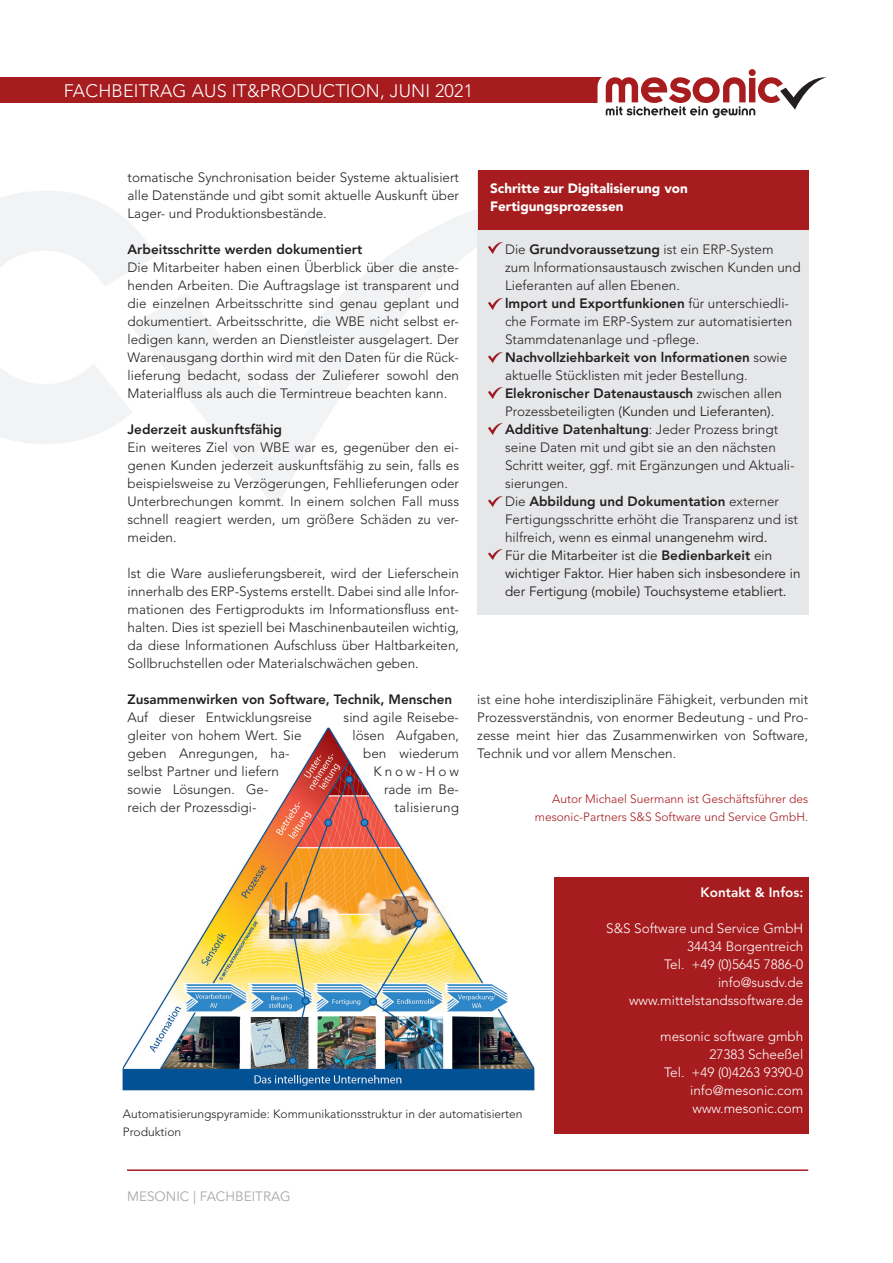
<style>
.page{position:relative;width:893px;height:1263px;background:#fff}
.page>*{position:absolute;margin:0;border:0;box-sizing:border-box;transform-origin:0 0}
.t1{font:300 18px "Avenir LT Pro";letter-spacing:.01em;color:#fff}
.t2{font:300 13.5px/18px "Avenir LT Pro";color:#231f20}
.t3{font:300 13.5px "Avenir LT Pro";color:#fff}
.t4{font:13.5px/18px "Avenir LT Pro";color:#231f20}
.t5{font:800 13.5px "Avenir LT Pro";color:#231f20}
.t6{font:900 13.5px "Avenir LT Pro";color:#fff}
.t7{font:13.5px "Avenir LT Pro";color:#a8a9ad}
.t8{font:800 13.5px "Avenir LT Pro";color:#fff}
.t9{font:300 12px/18px "Avenir LT Pro";color:#a61c1f;text-align:right}
.t10{font:300 12px/18px "Avenir LT Pro";color:#231f20}
.s1{font-weight:800}
.s2{font-weight:400}
</style>
<div class="page">
<div style="left:0;top:77px;width:603px;height:26px;background:#a61c1f"></div>
<svg style="left:597px;top:69px;width:229px;height:49px"></svg>
<svg style="left:158px;top:170px;width:441px;height:339px"></svg>
<svg style="left:0;top:191px;width:158px;height:253px"></svg>
<div style="left:554px;top:877px;width:255px;height:256px;background:#a61c1f"></div>
<img style="left:123px;top:728px;width:411px;height:362px">
<div style="left:477px;top:171px;width:332px;height:444px;background:#e6e7e9"></div>
<div style="left:478px;top:171px;width:330px;height:59px;background:#a61c1f"></div>
<img style="left:488px;top:243px;width:13px;height:10px">
<img style="left:488px;top:299px;width:13px;height:10px">
<img style="left:488px;top:424px;width:13px;height:10px">
<img style="left:488px;top:388px;width:13px;height:10px">
<img style="left:488px;top:497px;width:13px;height:10px">
<img style="left:488px;top:550px;width:13px;height:10px">
<img style="left:488px;top:352px;width:15px;height:10px">
<hr style="left:127px;top:1169px;width:681px;height:2px;background:#a61c1f">
<p class="t1" style="left:64px;top:80px;width:411px">FACHBEITRAG AUS IT&amp;PRODUCTION, JUNI 2021</p>
<p class="t2" style="left:128px;top:168px;width:333px;text-align:justify">tomatische Synchronisation beider Systeme aktualisiert alle Datenstände und gibt somit aktuelle Auskunft über Lager- und Produktionsbestände.</p>
<p class="t5" style="left:128px;top:241px;width:236px">Arbeitsschritte werden dokumentiert</p>
<p class="t2" style="left:128px;top:258px;width:333px;text-align:justify">Die Mitarbeiter haben einen Überblick über die anste&shy;henden Arbeiten. Die Auftragslage ist transparent und die einzelnen Arbeitsschritte sind genau geplant und dokumentiert. Arbeitsschritte, die WBE nicht selbst er&shy;ledigen kann, werden an Dienstleister ausgelagert. Der Warenausgang dorthin wird mit den Daten für die Rück&shy;lieferung bedacht, sodass der Zulieferer sowohl den Materialfluss als auch die Termintreue beachten kann.</p>
<p class="t5" style="left:128px;top:421px;width:156px">Jederzeit auskunftsfähig</p>
<p class="t2" style="left:128px;top:438px;width:333px;text-align:justify">Ein weiteres Ziel von WBE war es, gegenüber den ei&shy;genen Kunden jederzeit auskunftsfähig zu sein, falls es beispielsweise zu Verzögerungen, Fehllieferungen oder Unterbrechungen kommt. In einem solchen Fall muss schnell reagiert werden, um größere Schäden zu ver&shy;meiden.</p>
<p class="t2" style="left:128px;top:564px;width:333px;text-align:justify">lst die Ware auslieferungsbereit, wird der Lieferschein innerhalb des ERP-Systems erstellt. Dabei sind alle lnfor&shy;mationen des Fertigprodukts im lnformationsfluss ent&shy;halten. Dies ist speziell bei Maschinenbauteilen wichtig, da diese lnformationen Aufschluss über Haltbarkeiten, Sollbruchstellen oder Materialschwächen geben.</p>
<p class="t5" style="left:128px;top:691px;width:326px">Zusammenwirken von Software, Technik, Menschen</p>
<p class="t2" style="left:128px;top:708px;width:186px">Auf dieser Entwicklungsreise</p>
<p class="t2" style="left:344px;top:708px;width:117px">sind agile Reisebe-</p>
<p class="t2" style="left:128px;top:726px;width:175px">gleiter von hohem Wert. Sie</p>
<p class="t2" style="left:353px;top:726px;width:108px">lösen Aufgaben,</p>
<p class="t2" style="left:128px;top:744px;width:164px">geben Anregungen, ha-</p>
<p class="t2" style="left:363px;top:744px;width:97px">ben wiederum</p>
<p class="t2" style="left:128px;top:762px;width:153px">selbst Partner und liefern</p>
<p class="t2" style="left:374px;top:762px;width:87px">Know-How</p>
<p class="t2" style="left:128px;top:780px;width:142px">sowie Lösungen. Ge-</p>
<p class="t2" style="left:384px;top:780px;width:76px">rade im Be-</p>
<p class="t2" style="left:128px;top:798px;width:131px">reich der Prozessdigi-</p>
<p class="t2" style="left:395px;top:798px;width:66px">talisierung</p>
<p class="t6" style="left:490px;top:180px;width:199px">Schritte zur Digitalisierung von</p>
<p class="t6" style="left:490px;top:198px;width:135px">Fertigungsprozessen</p>
<p class="t2" style="left:505px;top:240px;width:297px">Die <span class="s1">Grundvoraussetzung</span> ist ein ERP-System zum lnformationsaustausch zwischen Kunden und<br>Lieferanten auf allen Ebenen.</p>
<p class="t2" style="left:505px;top:294px;width:289px"><span class="s1">lmport und Exportfunkionen</span> für unterschiedli&shy;che Formate im ERP-System zur automatisierten<br>Stammdatenanlage und -pflege.</p>
<p class="t2" style="left:505px;top:348px;width:284px"><span class="s1">Nachvollziehbarkeit von lnformationen</span> sowie aktuelle Stücklisten mit jeder Bestellung.</p>
<p class="t2" style="left:505px;top:384px;width:279px"><span class="s1">Elekronischer Datenaustausch</span> zwischen allen<br>Prozessbeteiligten <span class="s2">(Kunden und Lieferanten).</span></p>
<p class="t2" style="left:505px;top:420px;width:291px"><span class="s1">Additive Datenhaltung</span>: Jeder Prozess bringt seine Daten mit und gibt sie an den nächsten Schritt weiter, ggf. mit Ergänzungen und Aktuali&shy;sierungen.</p>
<p class="t2" style="left:505px;top:492px;width:294px">Die <span class="s1">Abbildung und Dokumentation</span> externer<br>Fertigungsschritte erhöht die Transparenz und ist hilfreich, wenn es <span class="s2">einmal unangenehm wird.</span></p>
<p class="t4" style="left:505px;top:546px;width:297px">Für die Mitarbeiter ist die <span class="s1">Bedienbarkeit</span> ein wichtiger Faktor. Hier haben sich insbesondere in der Fertigung (mobile) Touchsysteme etabliert.</p>
<p class="t2" style="left:477px;top:690px;width:332px;text-align:justify">ist eine hohe interdisziplinäre Fähigkeit, verbunden mit Prozessverständnis, von enormer Bedeutung - und Pro&shy;zesse meint hier das Zusammenwirken von Software, Technik und vor allem Menschen.</p>
<p class="t9" style="left:535px;top:789px;width:275px">Autor Michael Suermann ist Geschäftsführer des mesonic-Partners S&amp;S Software und Service GmbH.</p>
<p class="t10" style="left:123px;top:1104px;width:401px">Automatisierungspyramide: Kommunikationsstruktur in der automatisierten<br>Produktion</p>
<p class="t7" style="left:127px;top:1188px;width:165px">MESONIC | FACHBEITRAG</p>
<p class="t8" style="left:701px;top:884px;width:104px">Kontakt &amp; Infos:</p>
<p class="t3" style="left:606px;top:920px;width:199px">S&amp;S Software und Service GmbH</p>
<p class="t3" style="left:687px;top:938px;width:118px">34434 Borgentreich</p>
<p class="t3" style="left:664px;top:956px;width:141px">Tel. +49 (0)5645 7886-0</p>
<p class="t3" style="left:718px;top:974px;width:87px">info@susdv.de</p>
<p class="t3" style="left:629px;top:992px;width:176px">www.mittelstandssoftware.de</p>
<p class="t3" style="left:660px;top:1028px;width:145px">mesonic software gmbh</p>
<p class="t3" style="left:709px;top:1046px;width:95px">27383 Scheeßel</p>
<p class="t3" style="left:664px;top:1064px;width:141px">Tel. +49 (0)4263 9390-0</p>
<p class="t3" style="left:690px;top:1082px;width:115px">info@mesonic.com</p>
<p class="t3" style="left:692px;top:1100px;width:112px">www.mesonic.com</p>
</div>
